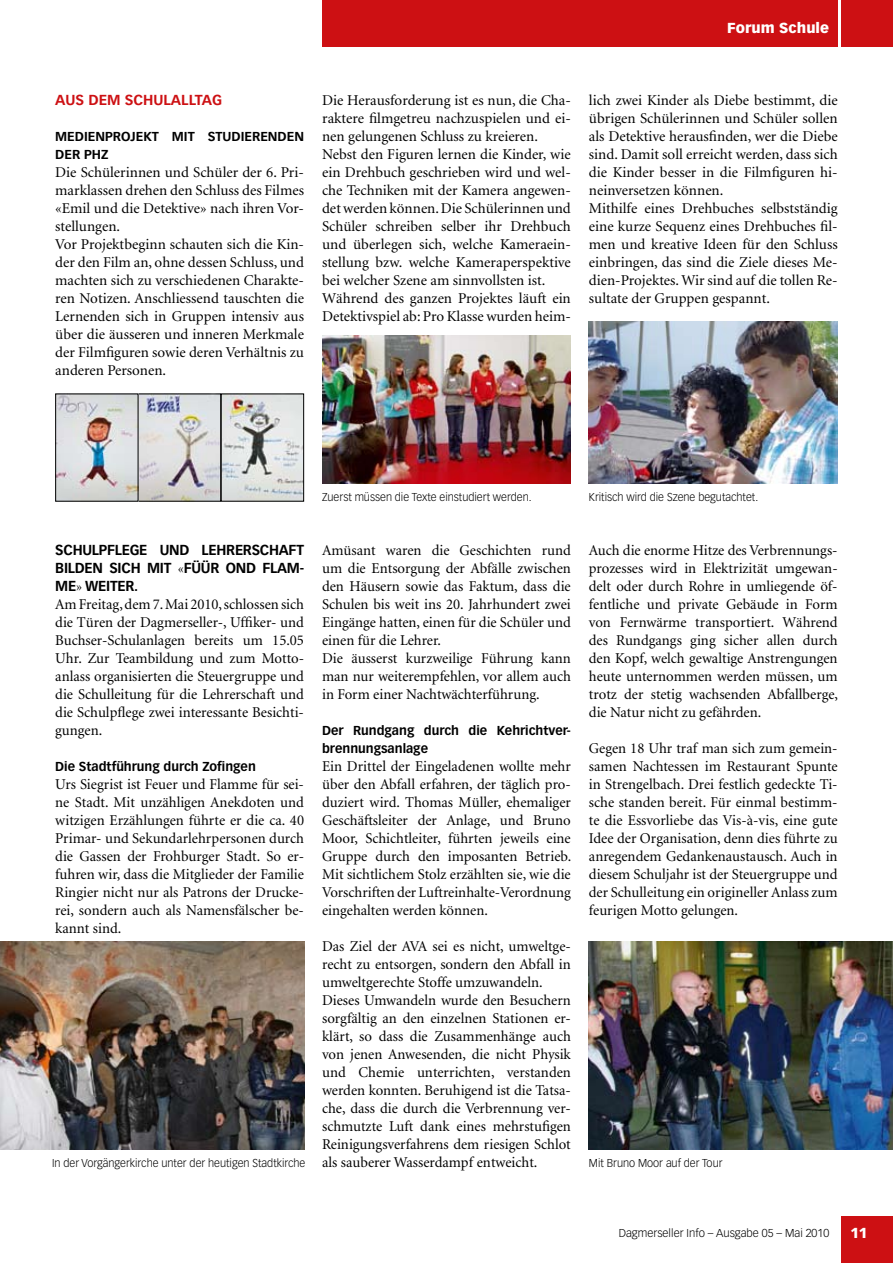
<style>
.page{position:relative;width:893px;height:1263px;background:#fff}
.page>*{position:absolute;margin:0;border:0;box-sizing:border-box;transform-origin:0 0}
.t1{font:15px/18px "Minion";color:#000}
.t2{font:700 14.25px/18px "Vectora LH";letter-spacing:-.015em;color:#000}
.t3{font:700 14.25px "Vectora LH";color:#cd1013}
.t4{font:900 14.25px "Vectora LH";letter-spacing:.005em;color:#fff}
.t5{font:700 12.75px/18px "Vectora LH";color:#000}
.t6{font:300 11.25px "Vectora LH";color:#000}
.s1{font-family:"Minion";font-weight:400}
</style>
<div class="page">
<div style="left:322px;top:0;width:516px;height:47px;background:#cd1013"></div>
<div style="left:842px;top:0;width:51px;height:47px;background:#cd1013"></div>
<div style="left:842px;top:1216px;width:51px;height:47px;background:#cd1013"></div>
<img style="left:57px;top:396px;width:245px;height:104px">
<div style="left:138px;top:394px;width:83px;height:108px;border:1px solid #000"></div>
<div style="left:221px;top:394px;width:83px;height:108px;border:1px solid #000"></div>
<div style="left:55px;top:394px;width:83px;height:108px;border:1px solid #000"></div>
<img style="left:322px;top:335px;width:249px;height:148px">
<img style="left:589px;top:321px;width:249px;height:162px">
<img style="left:0;top:942px;width:304px;height:207px">
<img style="left:589px;top:942px;width:304px;height:207px">
<p class="t4" style="left:727px;top:19px;width:104px">Forum Schule</p>
<p class="t3" style="left:55px;top:91px;width:158px">Aus dem Schu lalLtag</p>
<p class="t5" style="left:55px;top:128px;width:248px">MEDIENPROJEKT MIT STUDIERENDEN<br>DER PHZ</p>
<p class="t1" style="left:55px;top:164px;width:250px">Die Schülerinnen und Schüler der 6. Pri&shy;marklassen drehen den Schluss des Filmes «Emil und die Detektive» nach ihren Vor&shy;stellungen.<br>Vor Projektbeginn schauten sich die Kin&shy;der den Film an, ohne dessen Schluss, und machten sich zu verschiedenen Charakte&shy;ren Notizen. Anschliessend tauschten die Lernenden sich in Gruppen intensiv aus über die äusseren und inneren Merkmale der Filmfiguren sowie deren Verhältnis zu anderen Personen.</p>
<p class="t1" style="left:322px;top:92px;width:250px">Die Herausforderung ist es nun, die Cha&shy;raktere filmgetreu nachzuspielen und ei&shy;nen gelungenen Schluss zu kreieren.<br>Nebst den Figuren lernen die Kinder, wie ein Drehbuch geschrieben wird und wel&shy;che Techniken mit der Kamera angewen&shy;det werden können. Die Schülerinnen und Schüler schreiben selber ihr Drehbuch und überlegen sich, welche Kameraein&shy;stellung bzw. welche Kameraperspektive bei welcher Szene am sinnvollsten ist.<br>Während des ganzen Projektes läuft ein Detektivspiel ab: Pro Klasse wurden heim-</p>
<p class="t1" style="left:589px;top:92px;width:250px">lich zwei Kinder als Diebe bestimmt, die übrigen Schülerinnen und Schüler sollen als Detektive herausfinden, wer die Diebe sind. Damit soll erreicht werden, dass sich die Kinder besser in die Filmfiguren hi&shy;neinversetzen können.<br>Mithilfe eines Drehbuches selbstständig eine kurze Sequenz eines Drehbuches fil&shy;men und kreative Ideen für den Schluss einbringen, das sind die Ziele dieses Me&shy;dien-Projektes. Wir sind auf die tollen Re&shy;sultate der Gruppen gespannt.</p>
<p class="t6" style="left:322px;top:491px;width:211px">Zuerst müssen die Texte einstudiert werden.</p>
<p class="t6" style="left:589px;top:491px;width:171px">Kritisch wird die Szene begutachtet.</p>
<p class="t1" style="left:322px;top:542px;width:250px">Amüsant waren die Geschichten rund um die Entsorgung der Abfälle zwischen den Häusern sowie das Faktum, dass die Schulen bis weit ins 20. Jahrhundert zwei Eingänge hatten, einen für die Schüler und einen für die Lehrer.<br>Die äusserst kurzweilige Führung kann man nur weiterempfehlen, vor allem auch in Form einer Nachtwächterführung.</p>
<p class="t5" style="left:322px;top:722px;width:250px">Der Rundgang durch die Kehrichtver&shy;brennungsanlage</p>
<p class="t1" style="left:322px;top:758px;width:251px;text-align:justify">Ein Drittel der Eingeladenen wollte mehr über den Abfall erfahren, der täglich pro&shy;duziert wird. Thomas Müller, ehemaliger Geschäftsleiter der Anlage, und Bruno Moor, Schichtleiter, führten jeweils eine Gruppe durch den imposanten Betrieb.<br>Mit sichtlichem Stolz erzählten sie, wie die Vorschriften der Luftreinhalte-Verordnung eingehalten werden können.</p>
<p class="t1" style="left:322px;top:938px;width:250px">Das Ziel der AVA sei es nicht, umweltge&shy;recht zu entsorgen, sondern den Abfall in umweltgerechte Stoffe umzuwandeln.<br>Dieses Umwandeln wurde den Besuchern sorgfältig an den einzelnen Stationen er&shy;klärt, so dass die Zusammenhänge auch von jenen Anwesenden, die nicht Physik und Chemie unterrichten, verstanden werden konnten. Beruhigend ist die Tatsa&shy;che, dass die durch die Verbrennung ver&shy;schmutzte Luft dank eines mehrstufigen Reinigungsverfahrens dem riesigen Schlot als sauberer Wasserdampf entweicht.</p>
<p class="t1" style="left:589px;top:542px;width:251px;text-align:justify">Auch die enorme Hitze des Verbrennungs&shy;prozesses wird in Elektrizität umgewan&shy;delt oder durch Rohre in umliegende öf&shy;fentliche und private Gebäude in Form von Fernwärme transportiert. Während des Rundgangs ging sicher allen durch den Kopf, welch gewaltige Anstrengungen heute unternommen werden müssen, um trotz der stetig wachsenden Abfallberge, die Natur nicht zu gefährden.</p>
<p class="t1" style="left:589px;top:740px;width:250px;text-align:justify">Gegen 18 Uhr traf man sich zum gemein&shy;samen Nachtessen im Restaurant Spunte in Strengelbach. Drei festlich gedeckte Ti&shy;sche standen bereit. Für einmal bestimm&shy;te die Essvorliebe das Vis-à-vis, eine gute Idee der Organisation, denn dies führte zu anregendem Gedankenaustausch. Auch in diesem Schuljahr ist der Steuergruppe und der Schulleitung ein origineller Anlass zum feurigen Motto gelungen.</p>
<p class="t2" style="left:55px;top:541px;width:45px">SCHULPFL</p>
<p class="t2" style="left:122px;top:541px;width:58px">EGE UND</p>
<p class="t2" style="left:55px;top:541px;width:242px;text-indent:146px">LEHRERSCHAFT<br>BILDEN SICH MIT <span class="s1">«</span>FÜÜR OND</p>
<p class="t2" style="left:262px;top:559px;width:43px">FLAM-</p>
<p class="t2" style="left:55px;top:577px;width:85px">ME<span class="s1">»</span> WEITER.</p>
<p class="t1" style="left:55px;top:596px;width:250px;text-align:justify">Am Freitag, dem 7. Mai 2010, schlossen sich die Türen der Dagmerseller-, Uffiker- und Buchser-Schulanlagen bereits um 15.05<br>Uhr. Zur Teambildung und zum Motto&shy;anlass organisierten die Steuergruppe und die Schulleitung für die Lehrerschaft und die Schulpflege zwei interessante Besichti&shy;gungen.</p>
<p class="t5" style="left:55px;top:758px;width:202px">Die Stadtführung durch Zofingen</p>
<p class="t1" style="left:55px;top:776px;width:250px;text-align:justify">Urs Siegrist ist Feuer und Flamme für sei&shy;ne Stadt. Mit unzähligen Anekdoten und witzigen Erzählungen führte er die ca. 40<br>Primar- und Sekundarlehrpersonen durch die Gassen der Frohburger Stadt. So er&shy;fuhren wir, dass die Mitglieder der Familie Ringier nicht nur als Patrons der Drucke&shy;rei, sondern auch als Namensfälscher be&shy;kannt sind.</p>
<p class="t6" style="left:52px;top:1157px;width:255px">In der Vorgängerkirche unter der heutigen Stadtkirche</p>
<p class="t6" style="left:589px;top:1157px;width:135px">Mit Bruno Moor auf der Tour</p>
<p class="t6" style="left:619px;top:1227px;width:212px">Dagmerseller Info – Ausgabe 05 – Mai 2010</p>
<p class="t4" style="left:850px;top:1224px;width:18px">11</p>
</div>
